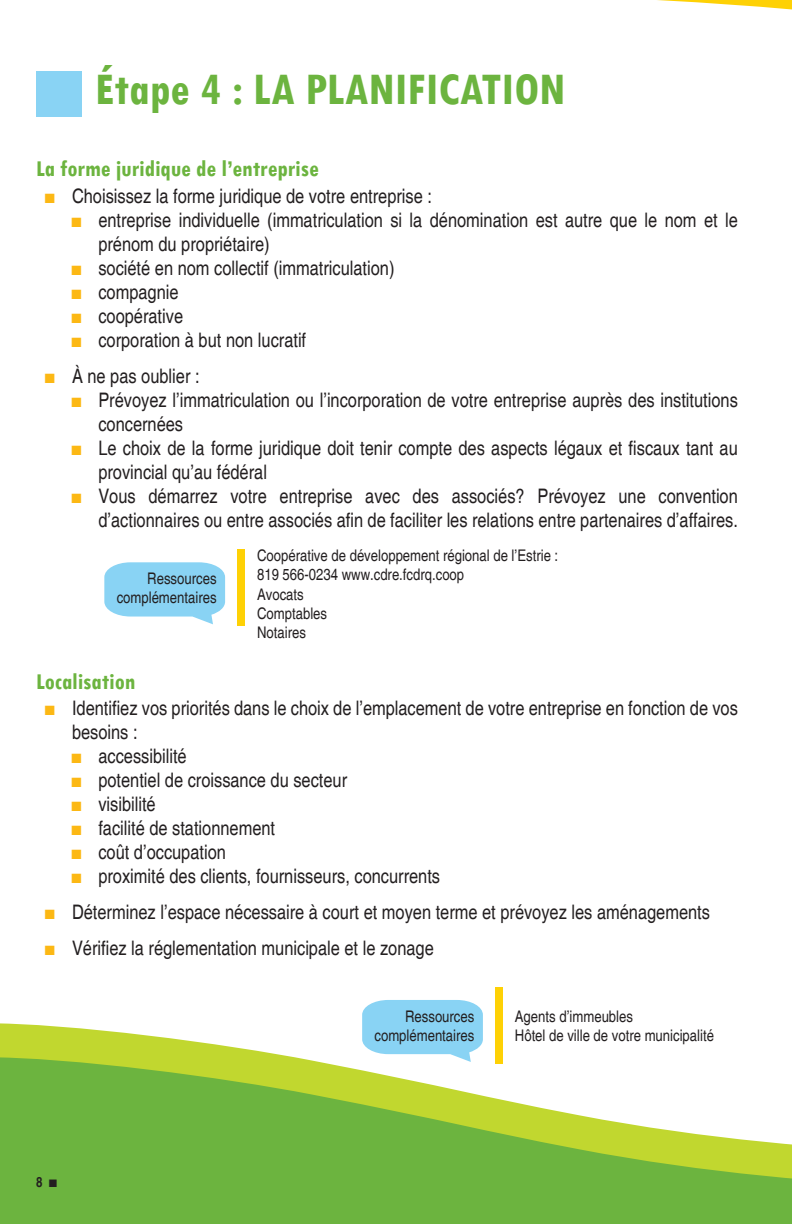
<style>
.page{position:relative;width:792px;height:1224px;background:#fff}
.page>*{position:absolute;margin:0;border:0;box-sizing:border-box;transform-origin:0 0}
.t1{font:700 condensed 48px "Tw Cen";color:#6cb43f}
.t2{font:700 condensed 24px "Tw Cen";color:#6cb43f}
.t3{font:condensed 20px/24px "Helvetica";color:#231f20}
.t4{font:condensed 16px/19.2px "Helvetica";color:#231f20}
.t5{font:700 condensed 14px "Helvetica";color:#231f20}
.s1{font-family:"Lucida Sans Unicode";font-stretch:normal;font-size:16px;color:#fcb814}
.s2{font-family:"Lucida Console";font-weight:400;font-stretch:normal}
</style>
<div class="page">
<svg style="left:0;top:1023px;width:503px;height:34px"></svg>
<svg style="left:0;top:1057px;width:792px;height:167px;fill:#6cb43f"></svg>
<svg style="left:36px;top:0;width:756px;height:105px"></svg>
<svg style="left:362px;top:1000px;width:121px;height:62px;background:#9cdaf5"></svg>
<svg style="left:104px;top:562px;width:121px;height:62px;background:#9cdaf5"></svg>
<div style="left:36px;top:72px;width:45px;height:45px;background:#89d3f4"></div>
<div style="left:238px;top:550px;width:7px;height:76px;background:#fed105"></div>
<div style="left:495px;top:987px;width:7px;height:76px;background:#fed105"></div>
<h1 class="t1" style="left:95px;top:60px;width:471px">Étape 4 : LA PLANIFICATION</h1>
<p class="t2" style="left:36px;top:154px;width:284px">La forme juridique de l’entreprise</p>
<p class="t3" style="left:44px;top:184px;width:390px"><span class="s1">∎</span> Choisissez la forme juridique de votre entreprise :</p>
<p class="t3" style="left:70px;top:208px;width:669px"><span class="s1">∎</span> entreprise individuelle (immatriculation si la dénomination est autre que le nom et le</p>
<p class="t3" style="left:98px;top:232px;width:173px">prénom du propriétaire)</p>
<p class="t3" style="left:70px;top:256px;width:326px"><span class="s1">∎</span> société en nom collectif (immatriculation)</p>
<p class="t3" style="left:70px;top:280px;width:110px"><span class="s1">∎</span> compagnie</p>
<p class="t3" style="left:70px;top:304px;width:115px"><span class="s1">∎</span> coopérative</p>
<p class="t3" style="left:70px;top:328px;width:238px"><span class="s1">∎</span> corporation à but non lucratif</p>
<p class="t3" style="left:44px;top:364px;width:157px"><span class="s1">∎</span> À ne pas oublier :</p>
<p class="t3" style="left:70px;top:388px;width:669px"><span class="s1">∎</span> Prévoyez l’immatriculation ou l’incorporation de votre entreprise auprès des institutions</p>
<p class="t3" style="left:98px;top:412px;width:86px">concernées</p>
<p class="t3" style="left:70px;top:436px;width:669px"><span class="s1">∎</span> Le choix de la forme juridique doit tenir compte des aspects légaux et fiscaux tant au</p>
<p class="t3" style="left:98px;top:460px;width:170px">provincial qu’au fédéral</p>
<p class="t3" style="left:70px;top:484px;width:669px"><span class="s1">∎</span> Vous démarrez votre entreprise avec des associés? Prévoyez une convention</p>
<p class="t3" style="left:98px;top:508px;width:641px">d’actionnaires ou entre associés afin de faciliter les relations entre partenaires d’affaires.</p>
<p class="t4" style="left:117px;top:569px;width:101px;text-align:right">Ressources complémentaires</p>
<p class="t4" style="left:257px;top:546px;width:303px">Coopérative de développement régional de l’Estrie :<br>819 566-0234 www.cdre.fcdrq.coop<br>Avocats<br>Comptables<br>Notaires</p>
<p class="t2" style="left:36px;top:667px;width:101px">Localisation</p>
<p class="t3" style="left:70px;top:696px;width:669px;text-indent:-26px"><span class="s1">∎</span> Identifiez vos priorités dans le choix de l’emplacement de votre entreprise en fonction de vos besoins :<br><span class="s1">∎</span> accessibilité<br><span class="s1">∎</span> potentiel de croissance du secteur<br><span class="s1">∎</span> visibilité<br><span class="s1">∎</span> facilité de stationnement<br><span class="s1">∎</span> coût d’occupation<br><span class="s1">∎</span> proximité des clients, fournisseurs, concurrents</p>
<p class="t3" style="left:44px;top:894px;width:668px;line-height:36px"><span class="s1">∎</span> Déterminez l’espace nécessaire à court et moyen terme et prévoyez les aménagements <span class="s1">∎</span> Vérifiez la réglementation municipale et le zonage</p>
<p class="t5" style="left:36px;top:1174px;width:23px">8 <span class="s2">■</span></p>
<p class="t4" style="left:374px;top:1006px;width:101px;text-align:right">Ressources complémentaires</p>
<p class="t4" style="left:515px;top:1006px;width:201px">Agents d’immeubles<br>Hôtel de ville de votre municipalité</p>
</div>
